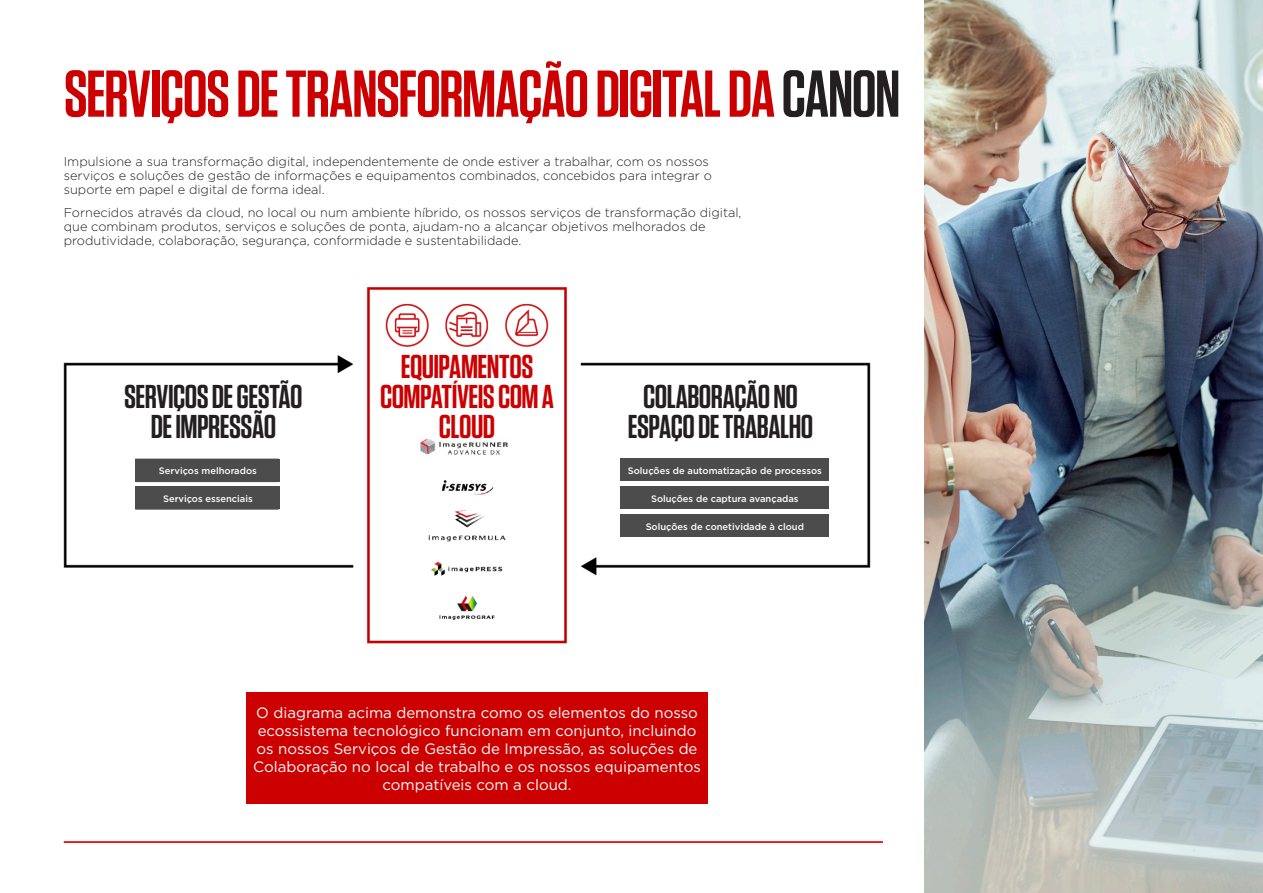
<style>
.page{position:relative;width:1263px;height:893px;background:#fff}
.page>*{position:absolute;margin:0;border:0;box-sizing:border-box;transform-origin:0 0}
.Subheading_BLACK{font:600 66px "Tungsten";letter-spacing:-.025em;color:#c00}
.Subheading_BLACK-2{font:600 33px/30px "Tungsten";letter-spacing:-.015em;color:#231f20;text-align:center}
.Subheading_BLACK-3{font:600 33px/30px "Tungsten";letter-spacing:-.02em;color:#c00;text-align:center}
.Body{font:15px/18px "Gotham";color:#fff;text-align:center}
.Body-2{font:300 12.75px/14.2px "Gotham";color:#231f20}
.t1{font:500 9.3px "Gotham";color:#fff}
.s1{color:#231f20}
</style>
<div class="page">
<img style="left:63px;top:287px;width:808px;height:357px">
<div style="left:246px;top:692px;width:462px;height:111px;background:#c00"></div>
<div style="left:380px;top:354px;width:172px;height:69px;background:#fff"></div>
<div style="left:616px;top:381px;width:215px;height:158px;background:#fff"></div>
<div style="left:129px;top:376px;width:172px;height:69px;background:#fff"></div>
<div style="left:136px;top:459px;width:144px;height:23px;background:#4c4c4c"></div>
<div style="left:136px;top:486px;width:144px;height:23px;background:#4c4c4c"></div>
<div style="left:621px;top:458px;width:208px;height:23px;background:#4c4c4c"></div>
<div style="left:621px;top:486px;width:208px;height:23px;background:#4c4c4c"></div>
<div style="left:621px;top:514px;width:208px;height:23px;background:#4c4c4c"></div>
<img style="left:925px;top:0;width:338px;height:893px">
<hr style="left:64px;top:841px;width:819px;height:2px;background:#e21a21">
<p class="Subheading_BLACK" style="left:64px;top:59px;width:838px">SERVIÇOS DE TRANSFORMAÇÃO DIGITAL DA <span class="s1">CANON</span></p>
<p class="Body-2" style="left:64px;top:154px;width:650px">Impulsione a sua transformação digital, independentemente de onde estiver a trabalhar, com os nossos serviços e soluções de gestão de informações e equipamentos combinados, concebidos para integrar o suporte em papel e digital de forma ideal.</p>
<p class="Body-2" style="left:64px;top:205px;width:679px">Fornecidos através da cloud, no local ou num ambiente híbrido, os nossos serviços de transformação digital, que combinam produtos, serviços e soluções de ponta, ajudam-no a alcançar objetivos melhorados de produtividade, colaboração, segurança, conformidade e sustentabilidade.</p>
<p class="Subheading_BLACK-2" style="left:124px;top:382px;width:180px">SERVIÇOS DE GESTÃO<br>DE IMPRESSÃO</p>
<p class="t1" style="left:159px;top:465px;width:99px">Serviços melhorados</p>
<p class="t1" style="left:163px;top:492px;width:91px">Serviços essenciais</p>
<p class="Subheading_BLACK-3" style="left:380px;top:352px;width:175px">EQUIPAMENTOS<br>COMPATÍVEIS COM A<br>CLOUD</p>
<p class="Subheading_BLACK-2" style="left:628px;top:382px;width:187px">COLABORAÇÃO NO<br>ESPAÇO DE TRABALHO</p>
<p class="t1" style="left:628px;top:464px;width:196px">Soluções de automatização de processos</p>
<p class="t1" style="left:651px;top:492px;width:149px">Soluções de captura avançadas</p>
<p class="t1" style="left:646px;top:520px;width:160px">Soluções de conetividade à cloud</p>
<p class="Body" style="left:253px;top:703px;width:449px">O diagrama acima demonstra como os elementos do nosso ecossistema tecnológico funcionam em conjunto, incluindo os nossos Serviços de Gestão de Impressão, as soluções de Colaboração no local de trabalho e os nossos equipamentos compatíveis com a cloud.</p>
</div>
